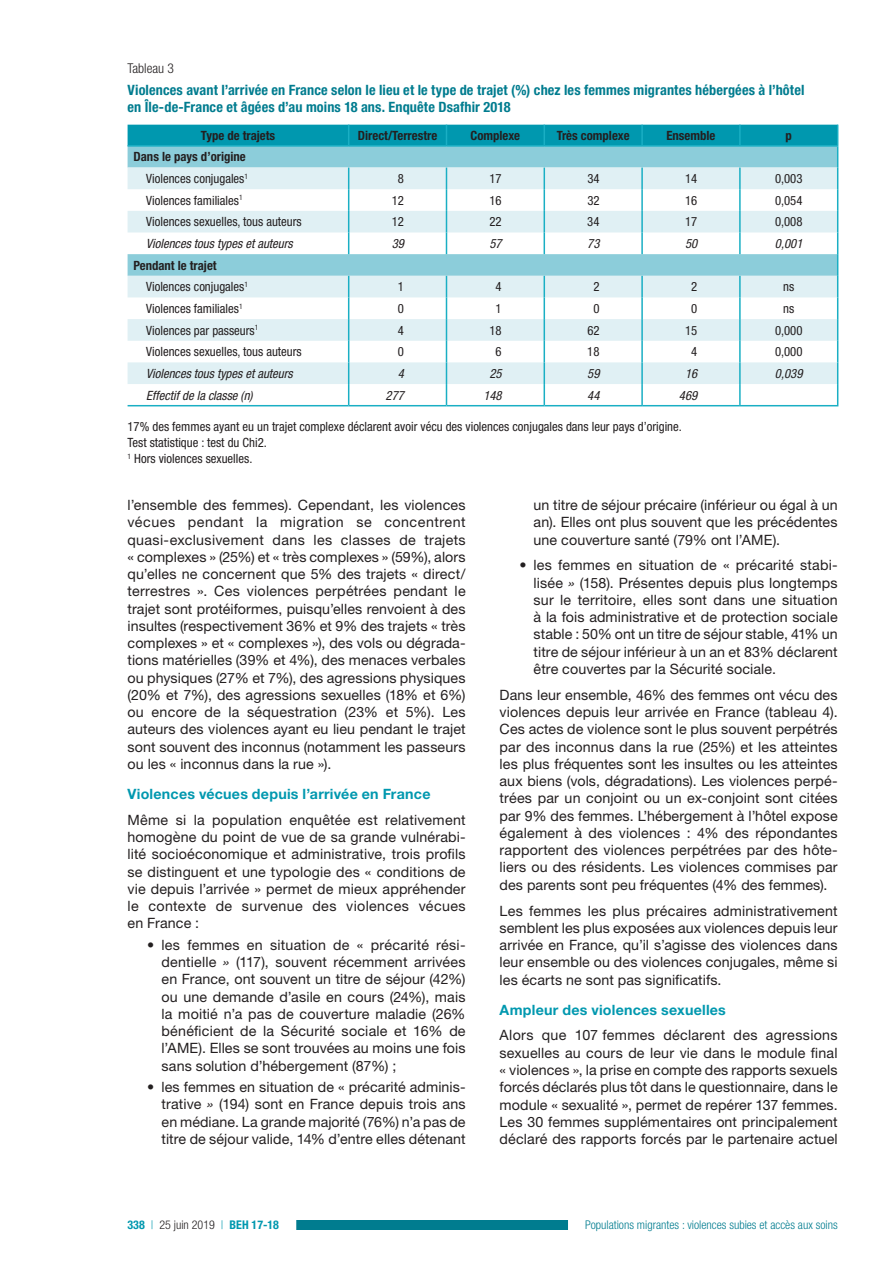
<style>
.page{position:relative;width:893px;height:1263px;background:#fff}
.page>*{position:absolute;margin:0;border:0;box-sizing:border-box;transform-origin:0 0}
.t1{font:14.25px/17.2px "Helvetica Neue LT Std";letter-spacing:.01em;color:#231f20;text-align:justify}
.t2{font:700 condensed 14.25px/17.1px "Helvetica Neue LT Std";letter-spacing:.01em;color:#007c8f}
.t3{font:700 14.25px "Helvetica Neue LT Std";letter-spacing:.015em;color:#0098af}
.t4{font:300 condensed 13.5px "Helvetica Neue LT Std";color:#231f20}
.t5{font:condensed 12.75px/16.2px "Helvetica Neue LT Std";color:#231f20}
.t6{font:italic condensed 12.75px "Helvetica Neue LT Std";color:#231f20}
.t7{font:700 condensed 12.75px/21.6px "Helvetica Neue LT Std";color:#231f20;text-align:right}
.t8{font:300 condensed 12px "Helvetica Neue LT Std";color:#007c8f}
.t9{font:700 condensed 12px "Helvetica Neue LT Std";color:#0098af}
.s1{font-weight:400}
.s2{font-weight:700}
.s3{font-style:italic}
.s4{font-weight:300}
.s5{font-weight:300;color:#231f20}
</style>
<div class="page">
<div style="left:242px;top:1221px;width:596px;height:9px;background:#007c8f"></div>
<div style="left:110px;top:1219px;width:186px;height:12px;background:#fff"></div>
<div style="left:568px;top:1218px;width:287px;height:13px;background:#fff"></div>
<hr style="left:128px;top:405px;width:221px;height:1px;background:#1aafc4">
<hr style="left:349px;top:405px;width:97px;height:1px;background:#1aafc4">
<hr style="left:446px;top:405px;width:98px;height:1px;background:#1aafc4">
<hr style="left:544px;top:405px;width:98px;height:1px;background:#1aafc4">
<hr style="left:642px;top:405px;width:98px;height:1px;background:#1aafc4">
<hr style="left:740px;top:405px;width:98px;height:1px;background:#1aafc4">
<svg style="left:128px;top:125px;width:710px;height:280px"></svg>
<p class="t4" style="left:128px;top:61px;width:48px">Tableau 3</p>
<p class="t2" style="left:128px;top:81px;width:678px">Violences avant l’arrivée en France selon le lieu et le type de trajet (%) chez les femmes migrantes hébergées à l’hôtel en Île-de-France et âgées d’au moins 18 ans. Enquête Dsafhir 2018</p>
<p class="t7" style="left:201px;top:124px;width:76px">Type de trajets</p>
<p class="t7" style="left:358px;top:124px;width:81px">Direct/Terrestre</p>
<p class="t7" style="left:471px;top:124px;width:51px">Complexe</p>
<p class="t7" style="left:557px;top:124px;width:74px">Très complexe</p>
<p class="t7" style="left:666px;top:124px;width:51px">Ensemble</p>
<p class="t7" style="left:786px;top:124px;width:8px">p</p>
<p class="t7" style="left:134px;top:146px;width:116px">Dans le pays d’origine<br><span class="s1">Violences conjugales</span><sup>1</sup></p>
<p class="t5" style="left:398px;top:170px;width:8px">8</p>
<p class="t5" style="left:489px;top:170px;width:14px">17</p>
<p class="t5" style="left:587px;top:170px;width:14px">34</p>
<p class="t5" style="left:685px;top:170px;width:14px">14</p>
<p class="t5" style="left:775px;top:170px;width:29px">0,003</p>
<p class="t5" style="left:146px;top:192px;width:98px">Violences familiales<sup>1</sup></p>
<p class="t5" style="left:392px;top:192px;width:14px">12</p>
<p class="t5" style="left:489px;top:192px;width:14px">16</p>
<p class="t5" style="left:587px;top:192px;width:14px">32</p>
<p class="t5" style="left:685px;top:192px;width:14px">16</p>
<p class="t5" style="left:775px;top:192px;width:29px">0,054</p>
<p class="t5" style="left:146px;top:214px;width:157px">Violences sexuelles, tous auteurs</p>
<p class="t5" style="left:392px;top:214px;width:14px">12</p>
<p class="t5" style="left:489px;top:214px;width:14px">22</p>
<p class="t5" style="left:587px;top:214px;width:14px">34</p>
<p class="t5" style="left:685px;top:214px;width:14px">17</p>
<p class="t5" style="left:775px;top:214px;width:29px">0,008</p>
<p class="t6" style="left:146px;top:236px;width:148px">Violences tous types et auteurs</p>
<p class="t6" style="left:392px;top:236px;width:14px">39</p>
<p class="t6" style="left:489px;top:236px;width:14px">57</p>
<p class="t6" style="left:587px;top:236px;width:14px">73</p>
<p class="t6" style="left:685px;top:236px;width:14px">50</p>
<p class="t6" style="left:775px;top:236px;width:29px">0,001</p>
<p class="t5" style="left:146px;top:254px;width:103px;line-height:21.6px;text-indent:-13px"><span class="s2">Pendant le trajet<br></span>Violences conjugales<sup>1</sup></p>
<p class="t5" style="left:398px;top:279px;width:8px">1</p>
<p class="t5" style="left:496px;top:279px;width:8px">4</p>
<p class="t5" style="left:593px;top:279px;width:8px">2</p>
<p class="t5" style="left:691px;top:279px;width:8px">2</p>
<p class="t5" style="left:783px;top:279px;width:13px">ns</p>
<p class="t5" style="left:146px;top:300px;width:98px">Violences familiales<sup>1</sup></p>
<p class="t5" style="left:398px;top:300px;width:8px">0</p>
<p class="t5" style="left:496px;top:300px;width:8px">1</p>
<p class="t5" style="left:593px;top:300px;width:8px">0</p>
<p class="t5" style="left:691px;top:300px;width:8px">0</p>
<p class="t5" style="left:783px;top:300px;width:13px">ns</p>
<p class="t5" style="left:146px;top:322px;width:114px">Violences par passeurs<sup>1</sup></p>
<p class="t5" style="left:398px;top:322px;width:8px">4</p>
<p class="t5" style="left:489px;top:322px;width:14px">18</p>
<p class="t5" style="left:587px;top:322px;width:14px">62</p>
<p class="t5" style="left:685px;top:322px;width:14px">15</p>
<p class="t5" style="left:775px;top:322px;width:29px">0,000</p>
<p class="t5" style="left:146px;top:344px;width:157px">Violences sexuelles, tous auteurs</p>
<p class="t5" style="left:398px;top:344px;width:8px">0</p>
<p class="t5" style="left:496px;top:344px;width:8px">6</p>
<p class="t5" style="left:587px;top:344px;width:14px">18</p>
<p class="t5" style="left:691px;top:344px;width:8px">4</p>
<p class="t5" style="left:775px;top:344px;width:29px">0,000</p>
<p class="t6" style="left:146px;top:366px;width:148px">Violences tous types et auteurs</p>
<p class="t6" style="left:398px;top:366px;width:8px">4</p>
<p class="t6" style="left:489px;top:366px;width:14px">25</p>
<p class="t6" style="left:587px;top:366px;width:14px">59</p>
<p class="t6" style="left:685px;top:366px;width:14px">16</p>
<p class="t6" style="left:775px;top:366px;width:29px">0,039</p>
<p class="t6" style="left:146px;top:388px;width:108px">Effectif de la classe (n)</p>
<p class="t6" style="left:386px;top:388px;width:20px">277</p>
<p class="t6" style="left:483px;top:388px;width:20px">148</p>
<p class="t6" style="left:587px;top:388px;width:14px">44</p>
<p class="t6" style="left:679px;top:388px;width:20px">469</p>
<p class="t5" style="left:128px;top:418px;width:556px">17% des femmes ayant eu un trajet complexe déclarent avoir vécu des violences conjugales dans leur pays d’origine.<br>Test statistique : test du Chi2.<br><sup>1</sup> Hors violences sexuelles.</p>
<p class="t1" style="left:128px;top:496px;width:340px">l’ensemble des femmes). Cependant, les violences vécues pendant la migration se concentrent quasi-exclusivement dans les classes de trajets « complexes » (25%) et « très complexes » (59%), alors qu’elles ne concernent que 5% des trajets « direct/ terrestres ». Ces violences perpétrées pendant le trajet sont protéiformes, puisqu’elles renvoient à des insultes (respectivement 36% et 9% des trajets « très complexes » et « complexes »), des vols ou dégrada&shy;tions matérielles (39% et 4%), des menaces verbales ou physiques (27% et 7%), des agressions physiques (20% et 7%), des agressions sexuelles (18% et 6%) ou encore de la séquestration (23% et 5%). Les auteurs des violences ayant eu lieu pendant le trajet sont souvent des inconnus (notamment les passeurs ou les « inconnus dans la rue »).</p>
<p class="t3" style="left:128px;top:785px;width:304px">Violences vécues depuis l’arrivée en France</p>
<p class="t1" style="left:128px;top:811px;width:340px">Même si la population enquêtée est relativement homogène du point de vue de sa grande vulnérabi&shy;lité socioéconomique et administrative, trois profils se distinguent et une typologie des « conditions de vie depuis l’arrivée » permet de mieux appréhender le contexte de survenue des violences vécues en France :</p>
<p class="t1" style="left:162px;top:936px;width:306px;text-indent:-14px">• les femmes en situation de « précarité rési&shy;dentielle <span class="s3">»</span> (117), souvent récemment arrivées en France, ont souvent un titre de séjour (42%) ou une demande d’asile en cours (24%), mais la moitié n’a pas de couverture maladie (26% bénéficient de la Sécurité sociale et 16% de l’AME). Elles se sont trouvées au moins une fois sans solution d’hébergement (87%) ;</p>
<p class="t1" style="left:162px;top:1078px;width:306px;text-indent:-14px">• les femmes en situation de « précarité adminis&shy;trative <span class="s3">»</span> (194) sont en France depuis trois ans en médiane. La grande majorité (76%) n’a pas de titre de séjour valide, 14% d’entre elles détenant</p>
<p class="t1" style="left:534px;top:496px;width:305px">un titre de séjour précaire (inférieur ou égal à un an). Elles ont plus souvent que les précédentes une couverture santé (79% ont l’AME).</p>
<p class="t1" style="left:534px;top:556px;width:306px;text-indent:-14px">• les femmes en situation de « précarité stabi&shy;lisée <span class="s3">»</span> (158). Présentes depuis plus longtemps sur le territoire, elles sont dans une situation à la fois administrative et de protection sociale stable : 50% ont un titre de séjour stable, 41% un titre de séjour inférieur à un an et 83% déclarent être couvertes par la Sécurité sociale.</p>
<p class="t1" style="left:500px;top:686px;width:340px">Dans leur ensemble, 46% des femmes ont vécu des violences depuis leur arrivée en France (tableau 4).<br>Ces actes de violence sont le plus souvent perpétrés par des inconnus dans la rue (25%) et les atteintes les plus fréquentes sont les insultes ou les atteintes aux biens (vols, dégradations). Les violences perpé&shy;trées par un conjoint ou un ex-conjoint sont citées par 9% des femmes. L’hébergement à l’hôtel expose également à des violences : 4% des répondantes rapportent des violences perpétrées par des hôte&shy;liers ou des résidents. Les violences commises par des parents sont peu fréquentes (4% des femmes).</p>
<p class="t1" style="left:500px;top:902px;width:340px">Les femmes les plus précaires administrativement semblent les plus exposées aux violences depuis leur arrivée en France, qu’il s’agisse des violences dans leur ensemble ou des violences conjugales, même si les écarts ne sont pas significatifs.</p>
<p class="t3" style="left:500px;top:1001px;width:228px">Ampleur des violences sexuelles</p>
<p class="t1" style="left:500px;top:1026px;width:340px">Alors que 107 femmes déclarent des agressions sexuelles au cours de leur vie dans le module final « violences », la prise en compte des rapports sexuels forcés déclarés plus tôt dans le questionnaire, dans le module « sexualité », permet de repérer 137 femmes.<br>Les 30 femmes supplémentaires ont principalement déclaré des rapports forcés par le partenaire actuel</p>
<p class="t9" style="left:128px;top:1217px;width:153px">338 <span class="s4">|</span> <span class="s5">25 juin 2019</span> <span class="s4">|</span> BEH 17-18</p>
<p class="t8" style="left:585px;top:1218px;width:254px">Populations migrantes : violences subies et accès aux soins</p>
</div>
